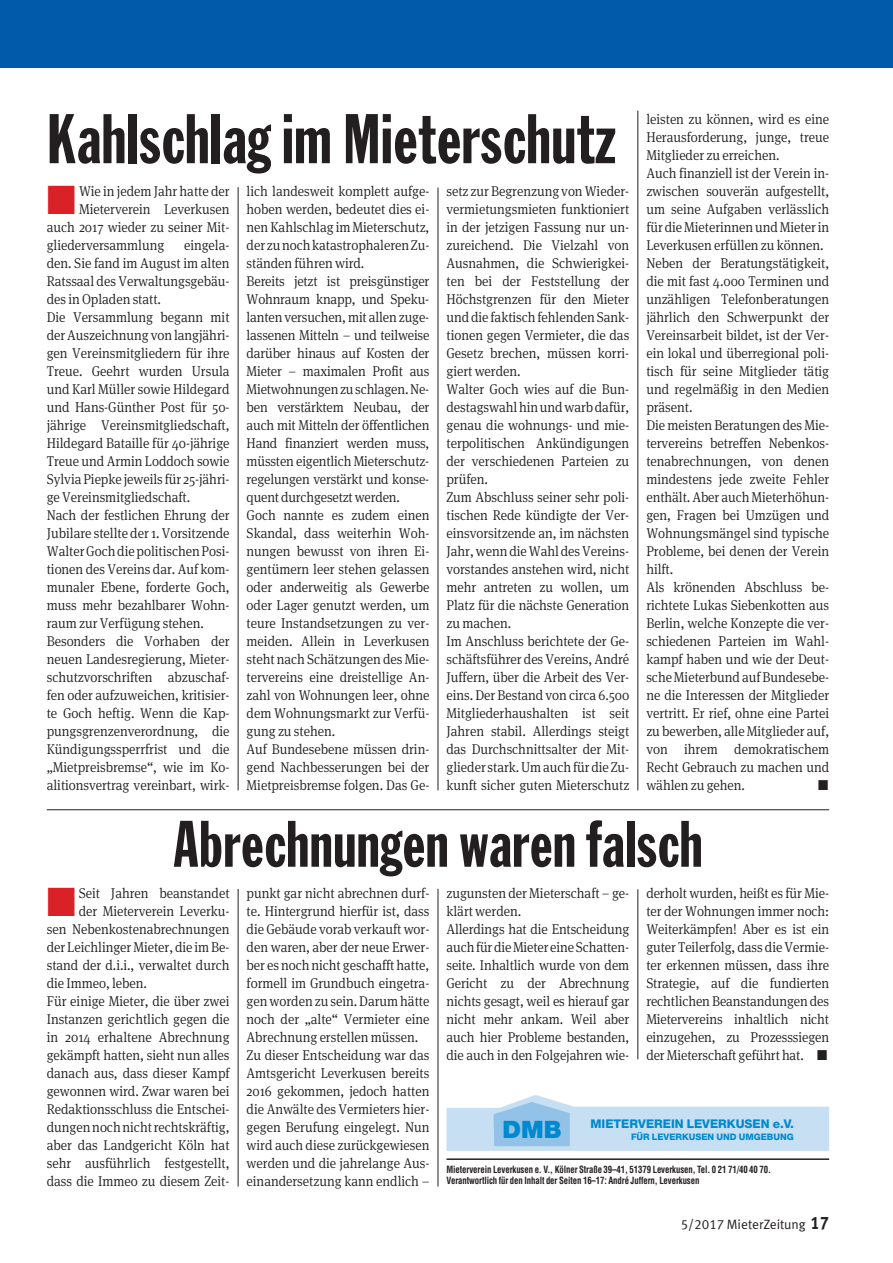
<style>
.page{position:relative;width:893px;height:1263px;background:#fff}
.page>*{position:absolute;margin:0;border:0;box-sizing:border-box;transform-origin:0 0}
.t1{font:69px "Franklin Gothic Extra Cond";letter-spacing:.01em;color:#231f20}
.t2{font:64.5px "Franklin Gothic Extra Cond";letter-spacing:.01em;color:#231f20}
.t3{font:300 14.25px/18px "Meta Serif OT";letter-spacing:-.005em;color:#231f20;scale:.94 1}
.t4{font:14.25px "Zapf Dingbats";color:#231f20;scale:.94 1}
.t5{font:13.5px "VZ Meta LF";color:#231f20}
.t6{font:800 12px "Helvetica Neue";color:#0089cf}
.t7{font:700 condensed 9.75px/11.4px "Helvetica";letter-spacing:-.01em;color:#231f20;scale:.9 1}
.t8{font:800 9px "Helvetica Neue";color:#0089cf}
.s1{color:#db2128}
.s2{font-weight:900;font-size:24px}
.s3{font-weight:700;font-size:18px}
</style>
<div class="page">
<div style="left:0;top:0;width:893px;height:67px;background:#015aaa"></div>
<svg style="left:446px;top:1095px;width:383px;height:56px"></svg>
<hr style="left:446px;top:1158px;width:383px;height:2px;background:#231f20">
<hr style="left:238px;top:187px;width:1px;height:603px;background:#231f20">
<hr style="left:438px;top:188px;width:1px;height:602px;background:#231f20">
<hr style="left:638px;top:111px;width:1px;height:679px;background:#231f20">
<hr style="left:238px;top:889px;width:1px;height:297px;background:#231f20">
<hr style="left:438px;top:889px;width:1px;height:297px;background:#231f20">
<hr style="left:638px;top:889px;width:1px;height:170px;background:#231f20">
<hr style="left:47px;top:809px;width:782px;height:1px;background:#231f20">
<h1 class="t1" style="left:47px;top:114px;width:570px">Kahlschlag im Mieterschutz</h1>
<p class="t3" style="left:646px;top:111px;width:196px">leisten zu können, wird es eine<br>Herausforderung, junge, treue<br>Mitglieder zu erreichen.<br>Auch finanziell ist der Verein in&shy;zwischen souverän aufgestellt, um seine Aufgaben verlässlich fürdie Mieterinnenund Mieterin<br>Leverkusen erfüllen zu können.<br>Neben der Beratungstätigkeit, die mit fast 4.000 Terminen und unzähligen Telefonberatungen jährlich den Schwerpunkt der<br>Vereinsarbeit bildet, ist der Ver&shy;ein lokal und überregional poli&shy;tisch für seine Mitglieder tätig und regelmäßig in den Medien präsent.<br>Die meisten Beratungen des Mie&shy;tervereins betreffen Nebenkos&shy;tenabrechnungen, von denen mindestens jede zweite Fehler enthält.Aber auch Mieterhöhun&shy;gen, Fragen bei Umzügen und<br>Wohnungsmängel sind typische<br>Probleme, bei denen der Verein hilft.<br>Als krönenden Abschluss be&shy;richtete Lukas Siebenkotten aus<br>Berlin, welche Konzepte die ver&shy;schiedenen Parteien im Wahl&shy;kampf haben und wie der Deut&shy;sche Mieterbund aufBundesebe&shy;ne die Interessen der Mitglieder vertritt. Er rief, ohne eine Partei zu bewerben, alle Mitglieder auf, von ihrem demokratischem<br>Recht Gebrauch zu machen und wählen zu gehen.</p>
<p class="t3" style="left:47px;top:183px;width:196px"><span class="s1">■</span> Wie in jedem Jahr hatte der</p>
<p class="t3" style="left:247px;top:183px;width:196px">lich landesweit komplett aufge&shy;hoben werden, bedeutet dies ei&shy;nen Kahlschlag im Mieterschutz, der zunochkatastrophalerenZu&shy;ständen führen wird.<br>Bereits jetzt ist preisgünstiger<br>Wohnraum knapp, und Speku&shy;lanten versuchen, mit allen zuge&shy;lassenen Mitteln – und teilweise darüber hinaus auf Kosten der<br>Mieter – maximalen Profit aus<br>Mietwohnungenzuschlagen.Ne&shy;ben verstärktem Neubau, der auch mit Mitteln der öffentlichen<br>Hand finanziert werden muss, müssten eigentlich Mieterschutz&shy;regelungen verstärkt und konse&shy;quent durchgesetzt werden.<br>Goch nannte es zudem einen<br>Skandal, dass weiterhin Woh&shy;nungen bewusst von ihren Ei&shy;gentümern leer stehen gelassen oder anderweitig als Gewerbe oder Lager genutzt werden, um teure Instandsetzungen zu ver&shy;meiden. Allein in Leverkusen steht nach Schätzungen des Mie&shy;tervereins eine dreistellige An&shy;zahl von Wohnungen leer, ohne dem Wohnungsmarkt zur Verfü&shy;gung zu stehen.<br>Auf Bundesebene müssen drin&shy;gend Nachbesserungen bei der<br>Mietpreisbremse folgen. Das Ge-</p>
<p class="t3" style="left:446px;top:183px;width:196px">setz zurBegrenzung von Wieder&shy;vermietungsmieten funktioniert in der jetzigen Fassung nur un&shy;zureichend. Die Vielzahl von<br>Ausnahmen, die Schwierigkei&shy;ten bei der Feststellung der<br>Höchstgrenzen für den Mieter unddie faktischfehlendenSank&shy;tionen gegen Vermieter, die das<br>Gesetz brechen, müssen korri&shy;giert werden.<br>Walter Goch wies auf die Bun&shy;destagswahlhinundwarbdafür, genau die wohnungs- und mie&shy;terpolitischen Ankündigungen der verschiedenen Parteien zu prüfen.<br>Zum Abschluss seiner sehr poli&shy;tischen Rede kündigte der Ver&shy;einsvorsitzende an, im nächsten<br>Jahr,wenndieWahldesVereins&shy;vorstandes anstehen wird, nicht mehr antreten zu wollen, um<br>Platz für die nächste Generation zu machen.<br>Im Anschluss berichtete der Ge&shy;schäftsführer des Vereins, André<br>Juffern, über die Arbeit des Ver&shy;eins. Der Bestand von circa 6.500<br>Mitgliederhaushalten ist seit<br>Jahren stabil. Allerdings steigt das Durchschnittsalter der Mit&shy;glieder stark.Umauchfürdie Zu&shy;kunft sicher guten Mieterschutz</p>
<p class="t3" style="left:79px;top:201px;width:162px">Mieterverein Leverkusen</p>
<p class="t3" style="left:47px;top:219px;width:196px">auch 2017 wieder zu seiner Mit-</p>
<p class="t3" style="left:47px;top:237px;width:127px">gliederversammlung</p>
<p class="t3" style="left:47px;top:237px;width:196px;text-indent:137px">eingela&shy;den. Sie fand im August im alten<br>Ratssaal des Verwaltungsgebäu&shy;des in Opladen statt.<br>Die Versammlung begann mit derAuszeichnung vonlangjähri&shy;gen Vereinsmitgliedern für ihre<br>Treue. Geehrt wurden Ursula und Karl Müller sowie Hildegard und Hans-Günther Post für 50- jährige Vereinsmitgliedschaft,<br>Hildegard Bataille für 40-jährige<br>Treue und Armin Loddoch sowie<br>SylviaPiepke jeweils für 25-jähri&shy;ge Vereinsmitgliedschaft.<br>Nach der festlichen Ehrung der<br>Jubilare stellte der 1. Vorsitzende<br>WalterGochdiepolitischenPosi&shy;tionen des Vereins dar. Auf kom&shy;munaler Ebene, forderte Goch, muss mehr bezahlbarer Wohn&shy;raum zur Verfügung stehen.<br>Besonders die Vorhaben der neuen Landesregierung, Mieter&shy;schutzvorschriften abzuschaf&shy;fen oder aufzuweichen, kritisier&shy;te Goch heftig. Wenn die Kap&shy;pungsgrenzenverordnung, die<br>Kündigungssperrfrist und die „Mietpreisbremse“, wie im Ko&shy;alitionsvertrag vereinbart, wirk-</p>
<p class="t4" style="left:818px;top:777px;width:12px">■</p>
<h2 class="t2" style="left:173px;top:821px;width:531px">Abrechnungen waren falsch</h2>
<p class="t3" style="left:47px;top:885px;width:196px"><span class="s1">■</span> Seit Jahren beanstandet</p>
<p class="t3" style="left:247px;top:885px;width:196px">punkt gar nicht abrechnen durf&shy;te. Hintergrund hierfür ist, dass die Gebäude vorab verkauft wor&shy;den waren, aber der neue Erwer&shy;ber es noch nicht geschafft hatte, formell im Grundbuch eingetra&shy;genworden zu sein.Darum hätte noch der „alte“ Vermieter eine<br>Abrechnung erstellen müssen.<br>Zu dieser Entscheidung war das<br>Amtsgericht Leverkusen bereits<br>2016 gekommen, jedoch hatten die Anwälte des Vermieters hier&shy;gegen Berufung eingelegt. Nun wird auch diese zurückgewiesen werden und die jahrelange Aus&shy;einandersetzung kann endlich –</p>
<p class="t3" style="left:446px;top:886px;width:196px">zugunsten der Mieterschaft – ge&shy;klärt werden.<br>Allerdings hat die Entscheidung auchfürdieMietereineSchatten&shy;seite. Inhaltlich wurde von dem<br>Gericht zu der Abrechnung nichts gesagt, weil es hierauf gar nicht mehr ankam. Weil aber auch hier Probleme bestanden, die auch in den Folgejahren wie-</p>
<p class="t3" style="left:646px;top:886px;width:196px;text-align:justify">derholt wurden, heißt es für Mie&shy;ter der Wohnungen immer noch:<br>Weiterkämpfen! Aber es ist ein guter Teilerfolg, dass die Vermie&shy;ter erkennen müssen, dass ihre Strategie, auf die fundierten rechtlichen Beanstandungen des Mietervereins inhaltlich nicht einzugehen, zu Prozesssiegen der Mieterschaft geführt hat. ■</p>
<p class="t3" style="left:79px;top:903px;width:162px">der Mieterverein Leverku-</p>
<p class="t3" style="left:47px;top:921px;width:196px">sen Nebenkostenabrechnungen</p>
<p class="t3" style="left:47px;top:939px;width:196px">der Leichlinger Mieter, die im Be-</p>
<p class="t3" style="left:47px;top:957px;width:196px">stand der d.i.i., verwaltet durch</p>
<p class="t3" style="left:47px;top:975px;width:108px">die Immeo, leben.</p>
<p class="t3" style="left:47px;top:993px;width:196px">Für einige Mieter, die über zwei</p>
<p class="t3" style="left:47px;top:1011px;width:196px">Instanzen gerichtlich gegen die</p>
<p class="t3" style="left:47px;top:1029px;width:196px">in 2014 erhaltene Abrechnung</p>
<p class="t3" style="left:47px;top:1047px;width:196px">gekämpft hatten, sieht nun alles</p>
<p class="t3" style="left:47px;top:1065px;width:196px">danach aus, dass dieser Kampf</p>
<p class="t3" style="left:47px;top:1083px;width:196px">gewonnen wird. Zwar waren bei</p>
<p class="t3" style="left:47px;top:1101px;width:196px">Redaktionsschluss die Entschei-</p>
<p class="t3" style="left:47px;top:1119px;width:196px">dungennochnichtrechtskräftig,</p>
<p class="t3" style="left:47px;top:1137px;width:196px">aber das Landgericht Köln hat</p>
<p class="t3" style="left:47px;top:1155px;width:196px">sehr ausführlich festgestellt,</p>
<p class="t3" style="left:47px;top:1173px;width:196px">dass die Immeo zu diesem Zeit-</p>
<p class="t6" style="left:502px;top:1119px;width:293px"><span class="s2">DMB</span> MIETERVEREIN LEVERKUSEN e.V.</p>
<p class="t8" style="left:631px;top:1134px;width:164px">FÜR LEVERKUSEN UND UMGEBUNG</p>
<p class="t7" style="left:446px;top:1163px;width:362px">Mieterverein Leverkusen e. V., Kölner Straße 39–41, 51379 Leverkusen, Tel. 0 21 71/40 40 70.<br>Verantwortlich für den Inhalt der Seiten 16–17: André Juffern, Leverkusen</p>
<p class="t5" style="left:681px;top:1216px;width:150px">5/2017 MieterZeitung <span class="s3">17</span></p>
</div>
